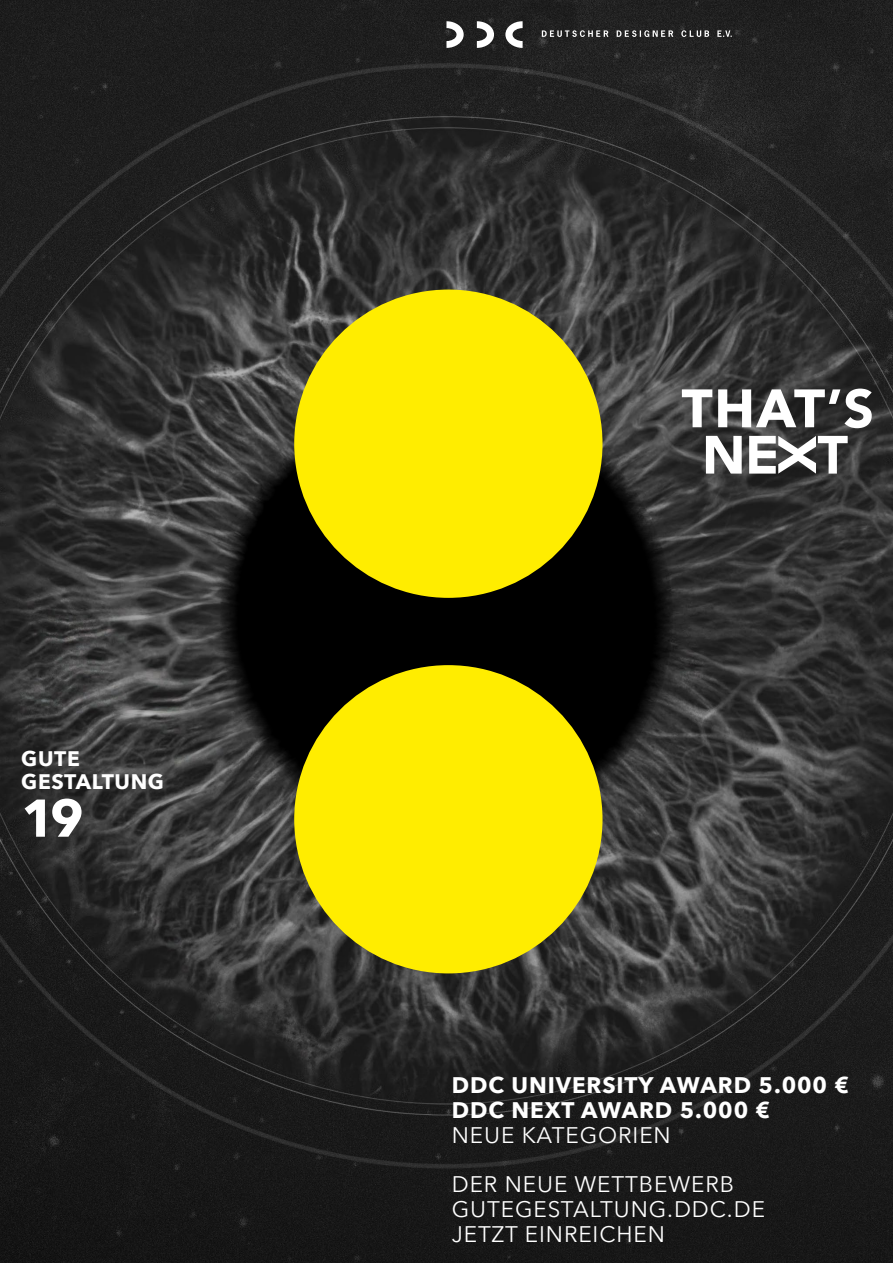
<style>
.page{position:relative;width:893px;height:1263px;background:#fff}
.page>*{position:absolute;margin:0;border:0;box-sizing:border-box;transform-origin:0 0}
.t1{font:700 52.5px "Avenir Next";color:#fff}
.t2{font:22.5px/24.8px "Avenir Next";letter-spacing:.04em;color:#fff}
.t3{font:700 22.5px/24.8px "Avenir Next";letter-spacing:.04em;color:#fff}
.t4{font:700 21px/23.1px "Avenir Next";letter-spacing:.03em;color:#fff}
</style>
<div class="page">
<img style="left:0;top:0;width:893px;height:1263px">
<svg style="left:706px;top:436px;width:142px;height:38px"></svg>
<svg style="left:682px;top:389px;width:190px;height:39px"></svg>
<svg style="left:446px;top:21px;width:18px;height:27px"></svg>
<svg style="left:477px;top:21px;width:17px;height:27px"></svg>
<svg style="left:505px;top:21px;width:18px;height:27px"></svg>
<svg style="left:542px;top:30px;width:190px;height:7px"></svg>
<div style="left:220px;top:390px;width:453px;height:453px;background:#000;border-radius:50%"></div>
<div style="left:294px;top:665px;width:308px;height:308px;background:#ffed00;border-radius:50%"></div>
<div style="left:294px;top:290px;width:308px;height:308px;background:#ffed00;border-radius:50%"></div>
<p class="t4" style="left:21px;top:747px;width:144px">GUTE<br>GESTALTUNG</p>
<h1 class="t1" style="left:21px;top:773px;width:64px">19</h1>
<p class="t3" style="left:452px;top:1072px;width:399px">DDC UNIVERSITY AWARD 5.000 €<br>DDC NEXT AWARD 5.000 €</p>
<p class="t2" style="left:452px;top:1121px;width:220px">NEUE KATEGORIEN</p>
<p class="t2" style="left:452px;top:1171px;width:315px">DER NEUE WETTBEWERB<br>GUTEGESTALTUNG.DDC.DE<br>JETZT EINREICHEN</p>
</div>
